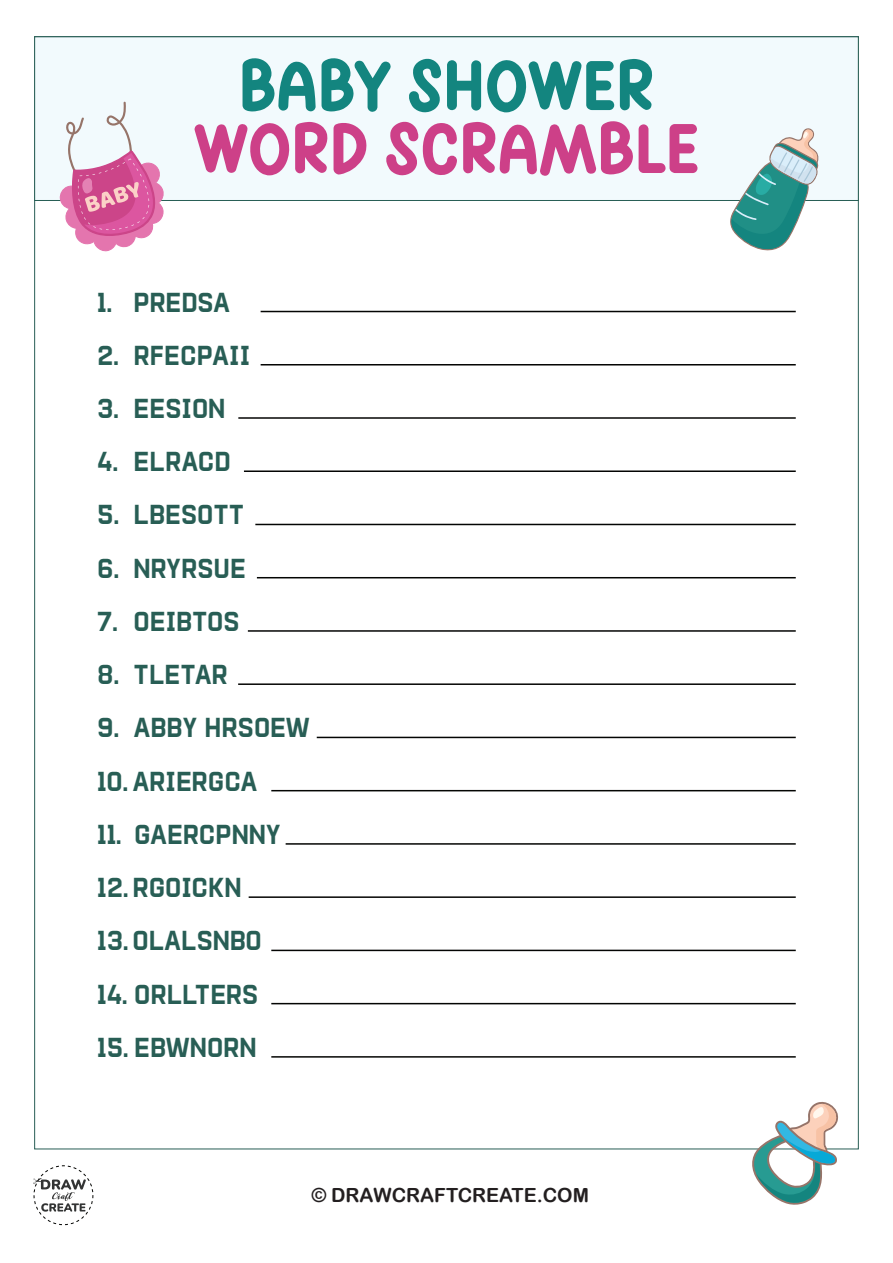
<style>
.page{position:relative;width:893px;height:1263px;background:#fff}
.page>*{position:absolute;margin:0;border:0;box-sizing:border-box;transform-origin:0 0}
.t1{font:66px "Back To School";color:#cd4088}
.t2{font:66px "Back To School";color:#13857f}
.t3{font:700 24px "Protrakt";color:#285e55}
.t4{font:19.5px "Arial Rounded MT Bold";color:#231f20}
</style>
<div class="page">
<div style="left:34px;top:36px;width:825px;height:1113px;background:#fff;border:1px solid #285e55"></div>
<div style="left:34px;top:36px;width:825px;height:165px;background:#f2fafd;border:1px solid #285e55"></div>
<div style="left:34px;top:1165px;width:59px;height:60px;border:1px dashed #040503;border-radius:50%"></div>
<svg style="left:33px;top:1178px;width:53px;height:33px"></svg>
<hr style="left:261px;top:311px;width:535px;height:1px;background:#040503">
<hr style="left:261px;top:364px;width:535px;height:1px;background:#040503">
<hr style="left:238px;top:417px;width:558px;height:2px;background:#040503">
<hr style="left:244px;top:470px;width:552px;height:2px;background:#040503">
<hr style="left:255px;top:524px;width:541px;height:1px;background:#040503">
<hr style="left:257px;top:577px;width:539px;height:1px;background:#040503">
<hr style="left:248px;top:630px;width:548px;height:2px;background:#040503">
<hr style="left:238px;top:683px;width:558px;height:2px;background:#040503">
<hr style="left:317px;top:737px;width:479px;height:1px;background:#040503">
<hr style="left:271px;top:790px;width:525px;height:1px;background:#040503">
<hr style="left:286px;top:843px;width:510px;height:2px;background:#040503">
<hr style="left:249px;top:896px;width:547px;height:2px;background:#040503">
<hr style="left:271px;top:950px;width:525px;height:1px;background:#040503">
<hr style="left:271px;top:1003px;width:525px;height:1px;background:#040503">
<hr style="left:271px;top:1056px;width:525px;height:1px;background:#040503">
<svg style="left:728px;top:128px;width:91px;height:123px"></svg>
<svg style="left:59px;top:102px;width:106px;height:150px"></svg>
<svg style="left:750px;top:1101px;width:89px;height:104px"></svg>
<h1 class="t2" style="left:239px;top:55px;width:417px">BABY SHOWER</h1>
<h1 class="t1" style="left:194px;top:118px;width:507px">WORD SCRAMBLE</h1>
<p class="t3" style="left:97px;top:281px;width:135px">1. PREDSA</p>
<p class="t3" style="left:97px;top:335px;width:155px">2. RFECPAII</p>
<p class="t3" style="left:97px;top:388px;width:130px">3. EESION</p>
<p class="t3" style="left:97px;top:441px;width:135px">4. ELRACD</p>
<p class="t3" style="left:97px;top:494px;width:149px">5. LBESOTT</p>
<p class="t3" style="left:97px;top:548px;width:150px">6. NRYRSUE</p>
<p class="t3" style="left:97px;top:601px;width:144px">7. OEIBTOS</p>
<p class="t3" style="left:97px;top:654px;width:132px">8. TLETAR</p>
<p class="t3" style="left:97px;top:707px;width:214px">9. ABBY HRSOEW</p>
<p class="t3" style="left:97px;top:761px;width:162px">10. ARIERGCA</p>
<p class="t3" style="left:97px;top:814px;width:185px">11. GAERCPNNY</p>
<p class="t3" style="left:97px;top:867px;width:146px">12. RGOICKN</p>
<p class="t3" style="left:97px;top:920px;width:166px">13. OLALSNBO</p>
<p class="t3" style="left:97px;top:974px;width:162px">14. ORLLTERS</p>
<p class="t3" style="left:97px;top:1027px;width:161px">15. EBWNORN</p>
<p class="t4" style="left:312px;top:1183px;width:279px">© DRAWCRAFTCREATE.COM</p>
</div>
